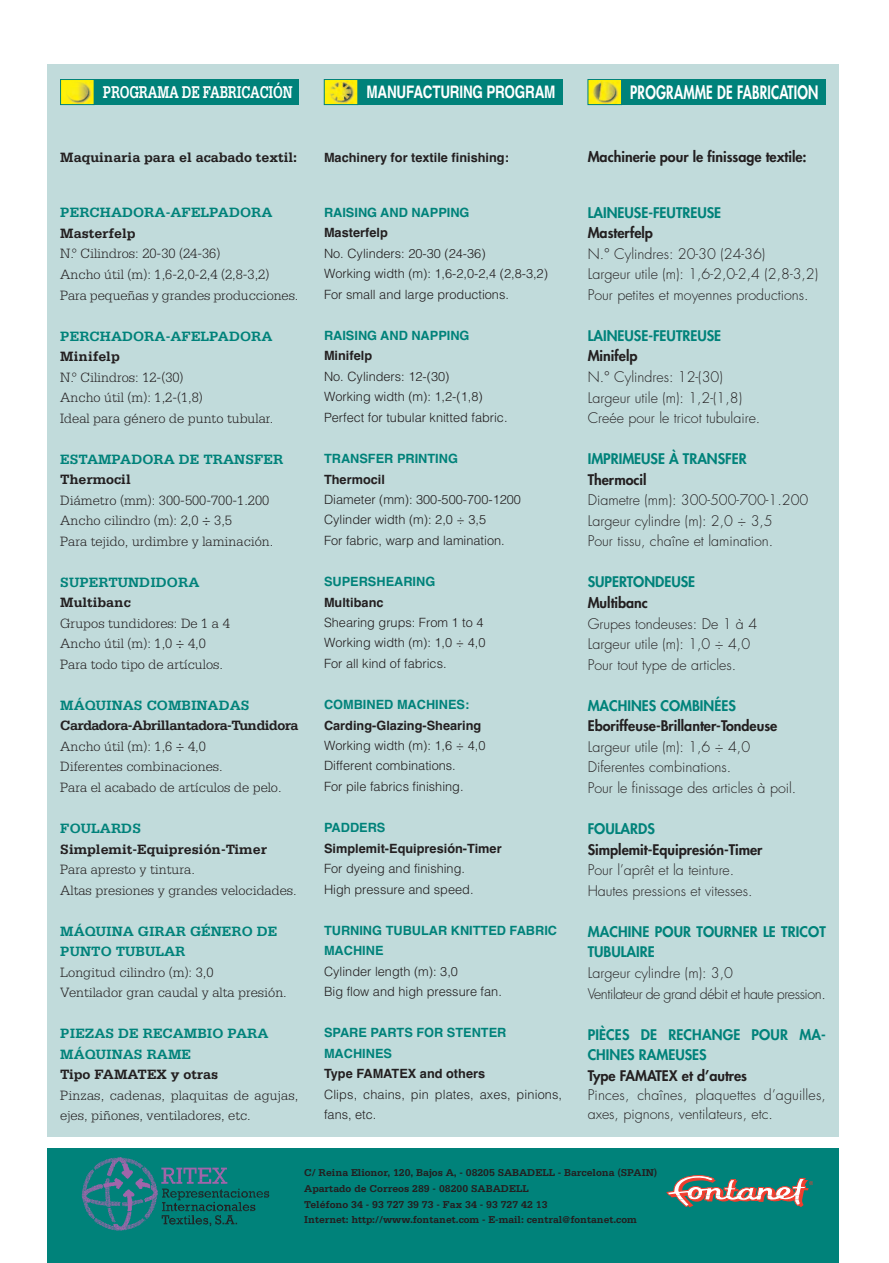
<style>
.page{position:relative;width:889px;height:1263px;background:#fff}
.page>*{position:absolute;margin:0;border:0;box-sizing:border-box;transform-origin:0 0}
.t1{font:800 18px "Futura";letter-spacing:.015em;color:#fff;scale:.75 1}
.t2{font:700 18px "Serifa";letter-spacing:-.02em;color:#fff;scale:.7 1}
.t3{font:700 17.25px "Helvetica";letter-spacing:-.015em;color:#fff;scale:.78 1}
.t4{font:300 14.25px/20.5px "Serifa";color:#231f20}
.t5{font:300 14.25px/20.5px "Futura";color:#231f20}
.t6{font:700 14.25px/20.5px "Serifa";color:#00827a}
.t7{font:800 14.25px/20.5px "Futura";color:#00827a}
.t8{font:800 14.25px "Futura";color:#231f20}
.t9{font:700 14.25px "Serifa";color:#231f20}
.t10{font:300 14.25px/20.5px "Futura";letter-spacing:-.03em;color:#231f20}
.t11{font:700 14.25px "Serifa";letter-spacing:-.035em;color:#231f20}
.t12{font:300 12.75px/20.4px "Helvetica";color:#231f20}
.t13{font:700 12.75px/20.4px "Helvetica";color:#00827a}
.t14{font:700 12.75px "Helvetica";color:#231f20}
.t15{font:700 10.5px/15.6px "Serifa Std";color:#231f20}
</style>
<div class="page">
<div style="left:48px;top:64px;width:790px;height:1072px;background:#c1dbdb"></div>
<div style="left:94px;top:79px;width:204px;height:26px;background:#00827a"></div>
<img style="left:62px;top:81px;width:30px;height:22px">
<div style="left:60px;top:79px;width:34px;height:26px;border:1px solid #00827a"></div>
<div style="left:358px;top:79px;width:204px;height:26px;background:#00827a"></div>
<img style="left:326px;top:81px;width:30px;height:22px">
<div style="left:324px;top:79px;width:34px;height:26px;border:1px solid #00827a"></div>
<div style="left:622px;top:79px;width:204px;height:26px;background:#00827a"></div>
<img style="left:590px;top:81px;width:30px;height:22px">
<div style="left:588px;top:79px;width:34px;height:26px;border:1px solid #00827a"></div>
<div style="left:48px;top:1148px;width:790px;height:115px;background:#00827a"></div>
<img style="left:82px;top:1157px;width:76px;height:74px">
<svg style="left:161px;top:1167px;width:108px;height:59px"></svg>
<svg style="left:666px;top:1175px;width:146px;height:32px"></svg>
<div style="left:741px;top:1190px;width:8px;height:8px;border:1px solid #ef3e2e;border-radius:2px"></div>
<div style="left:692px;top:1189px;width:6px;height:8px;border:1px solid #ef3e2e;border-radius:3px"></div>
<p class="t2" style="left:103px;top:86px;width:272px">PROGRAMA DE FABRICACIÓN</p>
<p class="t3" style="left:366px;top:82px;width:244px">MANUFACTURING PROGRAM</p>
<p class="t1" style="left:630px;top:84px;width:253px">PROGRAMME DE FABRICATION</p>
<p class="t9" style="left:60px;top:153px;width:238px">Maquinaria para el acabado textil:</p>
<p class="t14" style="left:324px;top:150px;width:186px">Machinery for textile finishing:</p>
<p class="t8" style="left:588px;top:150px;width:220px">Machinerie pour le finissage textile:</p>
<p class="t6" style="left:60px;top:204px;width:214px">PERCHADORA-AFELPADORA</p>
<p class="t9" style="left:60px;top:229px;width:77px">Masterfelp</p>
<p class="t4" style="left:60px;top:245px;width:240px">N.° Cilindros: 20-30 (24-36)<br>Ancho útil (m): 1,6-2,0-2,4 (2,8-3,2)<br>Para pequeñas y grandes producciones.</p>
<p class="t6" style="left:60px;top:327px;width:214px">PERCHADORA-AFELPADORA</p>
<p class="t9" style="left:60px;top:352px;width:61px">Minifelp</p>
<p class="t4" style="left:60px;top:368px;width:215px">N.° Cilindros: 12-(30)<br>Ancho útil (m): 1,2-(1,8)<br>Ideal para género de punto tubular.</p>
<p class="t6" style="left:60px;top:450px;width:225px">ESTAMPADORA DE TRANSFER</p>
<p class="t9" style="left:60px;top:475px;width:72px">Thermocil</p>
<p class="t4" style="left:60px;top:491px;width:214px">Diámetro (mm): 300-500-700-1.200<br>Ancho cilindro (m): 2,0 ÷ 3,5<br>Para tejido, urdimbre y laminación.</p>
<p class="t6" style="left:60px;top:573px;width:141px">SUPERTUNDIDORA</p>
<p class="t9" style="left:60px;top:598px;width:72px">Multibanc</p>
<p class="t4" style="left:60px;top:614px;width:171px">Grupos tundidores: De 1 a 4<br>Ancho útil (m): 1,0 ÷ 4,0<br>Para todo tipo de artículos.</p>
<p class="t6" style="left:60px;top:696px;width:191px">MÁQUINAS COMBINADAS</p>
<p class="t11" style="left:60px;top:721px;width:240px">Cardadora-Abrillantadora-Tundidora</p>
<p class="t4" style="left:60px;top:737px;width:223px">Ancho útil (m): 1,6 ÷ 4,0<br>Diferentes combinaciones.<br>Para el acabado de artículos de pelo.</p>
<p class="t6" style="left:60px;top:819px;width:82px">FOULARDS</p>
<p class="t9" style="left:60px;top:844px;width:208px">Simplemit-Equipresión-Timer</p>
<p class="t4" style="left:60px;top:860px;width:238px">Para apresto y tintura.<br>Altas presiones y grandes velocidades.</p>
<p class="t6" style="left:60px;top:922px;width:218px">MÁQUINA GIRAR GÉNERO DE<br>PUNTO TUBULAR</p>
<p class="t4" style="left:60px;top:963px;width:228px">Longitud cilindro (m): 3,0<br>Ventilador gran caudal y alta presión.</p>
<p class="t6" style="left:60px;top:1024px;width:210px">PIEZAS DE RECAMBIO PARA<br>MÁQUINAS RAME</p>
<p class="t9" style="left:60px;top:1070px;width:159px">Tipo FAMATEX y otras</p>
<p class="t4" style="left:60px;top:1086px;width:240px">Pinzas, cadenas, plaquitas de agujas, ejes, piñones, ventiladores, etc.</p>
<p class="t13" style="left:324px;top:202px;width:147px">RAISING AND NAPPING</p>
<p class="t14" style="left:324px;top:226px;width:65px">Masterfelp</p>
<p class="t12" style="left:324px;top:242px;width:225px">No. Cylinders: 20-30 (24-36)<br>Working width (m): 1,6-2,0-2,4 (2,8-3,2)<br>For small and large productions.</p>
<p class="t13" style="left:324px;top:325px;width:147px">RAISING AND NAPPING</p>
<p class="t14" style="left:324px;top:349px;width:50px">Minifelp</p>
<p class="t12" style="left:324px;top:365px;width:185px">No. Cylinders: 12-(30)<br>Working width (m): 1,2-(1,8)<br>Perfect for tubular knitted fabric.</p>
<p class="t13" style="left:324px;top:448px;width:135px">TRANSFER PRINTING</p>
<p class="t14" style="left:324px;top:472px;width:62px">Thermocil</p>
<p class="t12" style="left:324px;top:488px;width:198px">Diameter (mm): 300-500-700-1200<br>Cylinder width (m): 2,0 ÷ 3,5<br>For fabric, warp and lamination.</p>
<p class="t13" style="left:324px;top:571px;width:113px">SUPERSHEARING</p>
<p class="t14" style="left:324px;top:595px;width:61px">Multibanc</p>
<p class="t12" style="left:324px;top:611px;width:163px">Shearing grups: From 1 to 4<br>Working width (m): 1,0 ÷ 4,0<br>For all kind of fabrics.</p>
<p class="t13" style="left:324px;top:694px;width:147px">COMBINED MACHINES:</p>
<p class="t14" style="left:324px;top:718px;width:159px">Carding-Glazing-Shearing</p>
<p class="t12" style="left:324px;top:734px;width:163px">Working width (m): 1,6 ÷ 4,0<br>Different combinations.<br>For pile fabrics finishing.</p>
<p class="t13" style="left:324px;top:817px;width:63px">PADDERS</p>
<p class="t14" style="left:324px;top:841px;width:179px">Simplemit-Equipresión-Timer</p>
<p class="t12" style="left:324px;top:857px;width:151px">For dyeing and finishing.<br>High pressure and speed.</p>
<p class="t13" style="left:324px;top:920px;width:235px">TURNING TUBULAR KNITTED FABRIC<br>MACHINE</p>
<p class="t12" style="left:324px;top:960px;width:179px">Cylinder length (m): 3,0<br>Big flow and high pressure fan.</p>
<p class="t13" style="left:324px;top:1023px;width:184px">SPARE PARTS FOR STENTER<br>MACHINES</p>
<p class="t14" style="left:324px;top:1066px;width:163px">Type FAMATEX and others</p>
<p class="t12" style="left:324px;top:1083px;width:240px">Clips, chains, pin plates, axes, pinions, fans, etc.</p>
<p class="t7" style="left:588px;top:203px;width:135px">LAINEUSE-FEUTREUSE</p>
<p class="t8" style="left:588px;top:226px;width:67px">Masterfelp</p>
<p class="t5" style="left:588px;top:244px;width:232px">N.° Cylindres: 20-30 (24-36)<br>Largeur utile (m): 1,6-2,0-2,4 (2,8-3,2)<br>Pour petites et moyennes productions.</p>
<p class="t7" style="left:588px;top:326px;width:135px">LAINEUSE-FEUTREUSE</p>
<p class="t8" style="left:588px;top:349px;width:51px">Minifelp</p>
<p class="t5" style="left:588px;top:368px;width:174px">N.° Cylindres: 12-(30)<br>Largeur utile (m): 1,2-(1,8)<br>Creée pour le tricot tubulaire.</p>
<p class="t7" style="left:588px;top:450px;width:161px">IMPRIMEUSE À TRANSFER</p>
<p class="t8" style="left:588px;top:473px;width:60px">Thermocil</p>
<p class="t5" style="left:588px;top:491px;width:222px">Diametre (mm): 300-500-700-1.200<br>Largeur cylindre (m): 2,0 ÷ 3,5<br>Pour tissu, chaîne et lamination.</p>
<p class="t7" style="left:588px;top:573px;width:109px">SUPERTONDEUSE</p>
<p class="t8" style="left:588px;top:596px;width:62px">Multibanc</p>
<p class="t5" style="left:588px;top:614px;width:171px">Grupes tondeuses: De 1 à 4<br>Largeur utile (m): 1,0 ÷ 4,0<br>Pour tout type de articles.</p>
<p class="t7" style="left:588px;top:696px;width:150px">MACHINES COMBINÉES</p>
<p class="t8" style="left:588px;top:719px;width:191px">Eboriffeuse-Brillanter-Tondeuse</p>
<p class="t5" style="left:588px;top:738px;width:210px">Largeur utile (m): 1,6 ÷ 4,0<br>Diferentes combinations.<br>Pour le finissage des articles à poil.</p>
<p class="t7" style="left:588px;top:820px;width:69px">FOULARDS</p>
<p class="t8" style="left:588px;top:842px;width:176px">Simplemit-Equipresión-Timer</p>
<p class="t5" style="left:588px;top:861px;width:166px">Pour l’aprêt et la teinture.<br>Hautes pressions et vitesses.</p>
<p class="t7" style="left:588px;top:922px;width:240px">MACHINE POUR TOURNER LE TRICOT<br>TUBULAIRE</p>
<p class="t10" style="left:588px;top:964px;width:240px">Largeur cylindre (m): 3,0<br>Ventilateur de grand débit et haute pression.</p>
<p class="t7" style="left:588px;top:1025px;width:240px">PIÈCES DE RECHANGE POUR MA-<br>CHINES RAMEUSES</p>
<p class="t8" style="left:588px;top:1068px;width:161px">Type FAMATEX et d’autres</p>
<p class="t5" style="left:588px;top:1086px;width:240px;line-height:19px">Pinces, chaînes, plaquettes d’aguilles, axes, pignons, ventilateurs, etc.</p>
<p class="t15" style="left:304px;top:1166px;width:355px">C/ Reina Elionor, 120, Bajos A, - 08205 SABADELL - Barcelona (SPAIN)<br>Apartado de Correos 289 - 08200 SABADELL<br>Teléfono 34 - 93 727 39 73 - Fax 34 - 93 727 42 13<br>Internet: http://www.fontanet.com - E-mail: central@fontanet.com</p>
</div>
